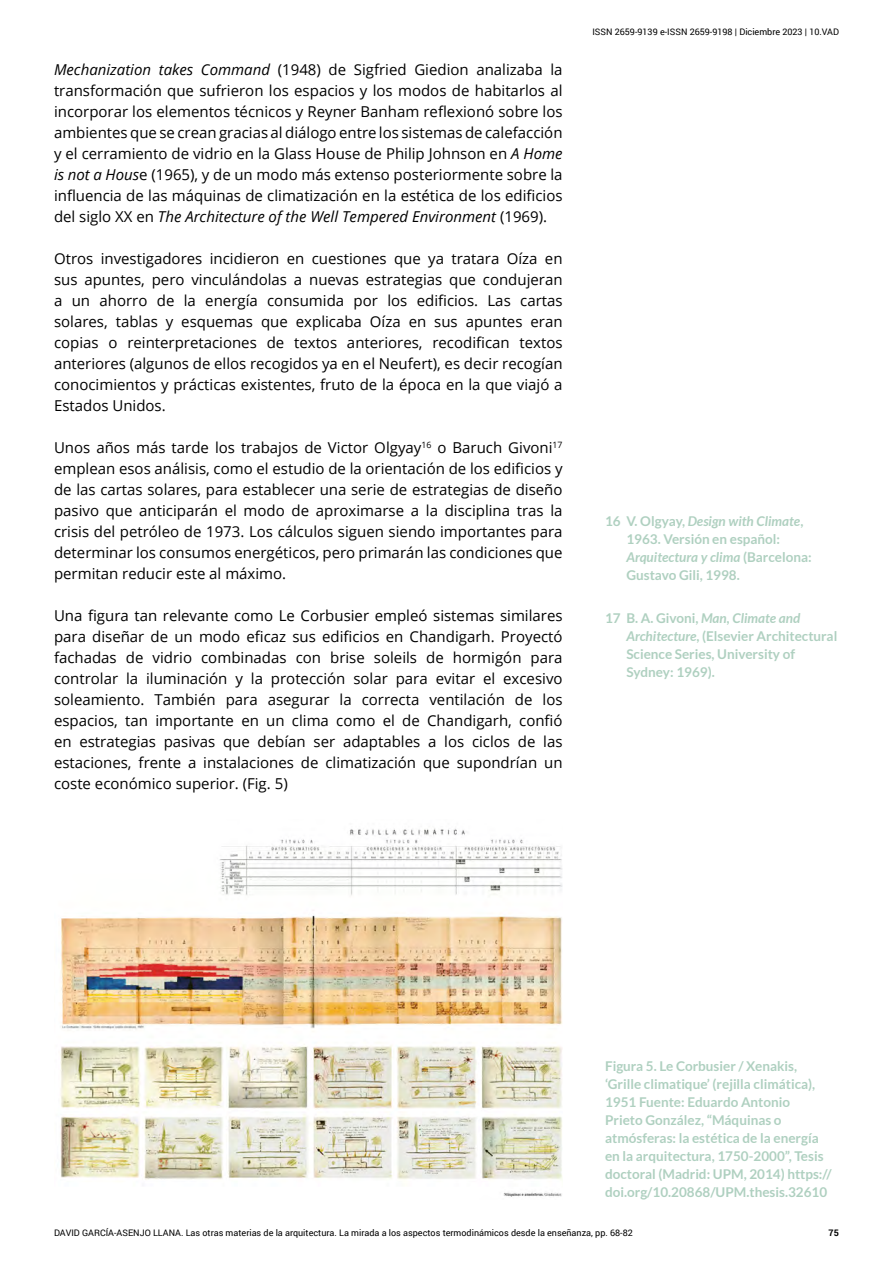
<style>
.page{position:relative;width:893px;height:1263px;background:#fff}
.page>*{position:absolute;margin:0;border:0;box-sizing:border-box;transform-origin:0 0}
.t1{font:15px/21px "Open Sans";color:#000;text-align:justify}
.t2{font:700 13.5px/18px "Lato";color:#afd0c0}
.t3{font:9px "Roboto";color:#000}
.t4{font:700 9px "Roboto";color:#000}
.s1{font-style:italic}
</style>
<div class="page">
<img style="left:60px;top:828px;width:503px;height:369px">
<p class="t1" style="left:54px;top:59px;width:510px"><span class="s1">Mechanization takes Command</span> (1948) de Sigfried Giedion analizaba la transformación que sufrieron los espacios y los modos de habitarlos al incorporar los elementos técnicos y Reyner Banham reflexionó sobre los ambientes que se crean gracias al diálogo entre los sistemas de calefacción y el cerramiento de vidrio en la Glass House de Philip Johnson en <span class="s1">A Home is not a Hous</span>e (1965), y de un modo más extenso posteriormente sobre la influencia de las máquinas de climatización en la estética de los edificios del siglo XX en <span class="s1">The Architecture of the Well Tempered Environment</span> (1969).</p>
<p class="t1" style="left:54px;top:248px;width:510px">Otros investigadores incidieron en cuestiones que ya tratara Oíza en sus apuntes, pero vinculándolas a nuevas estrategias que condujeran a un ahorro de la energía consumida por los edificios. Las cartas solares, tablas y esquemas que explicaba Oíza en sus apuntes eran copias o reinterpretaciones de textos anteriores, recodifican textos anteriores (algunos de ellos recogidos ya en el Neufert), es decir recogían conocimientos y prácticas existentes, fruto de la época en la que viajó a Estados Unidos.</p>
<p class="t1" style="left:54px;top:437px;width:510px">Unos años más tarde los trabajos de Victor Olgyay<sup>16</sup> o Baruch Givoni<sup>17 </sup>emplean esos análisis, como el estudio de la orientación de los edificios y de las cartas solares, para establecer una serie de estrategias de diseño pasivo que anticiparán el modo de aproximarse a la disciplina tras la crisis del petróleo de 1973. Los cálculos siguen siendo importantes para determinar los consumos energéticos, pero primarán las condiciones que permitan reducir este al máximo.</p>
<p class="t1" style="left:54px;top:605px;width:510px">Una figura tan relevante como Le Corbusier empleó sistemas similares para diseñar de un modo eficaz sus edificios en Chandigarh. Proyectó fachadas de vidrio combinadas con brise soleils de hormigón para controlar la iluminación y la protección solar para evitar el excesivo soleamiento. También para asegurar la correcta ventilación de los espacios, tan importante en un clima como el de Chandigarh, confió en estrategias pasivas que debían ser adaptables a los ciclos de las estaciones, frente a instalaciones de climatización que supondrían un coste económico superior. (Fig. 5)</p>
<p class="t3" style="left:592px;top:25px;width:248px">ISSN 2659-9139 e-ISSN 2659-9198 | Diciembre 2023 | 10.VAD</p>
<p class="t2" style="left:626px;top:512px;width:187px;text-indent:-21px">16 V. Olgyay, <span class="s1">Design with Climate</span>,<br>1963. Versión en español:<br><span class="s1">Arquitectura y clima</span> (Barcelona:<br>Gustavo Gili, 1998.</p>
<p class="t2" style="left:626px;top:608px;width:212px;text-indent:-21px">17 B. A. Givoni, <span class="s1">Man, Climate and<br>Architecture</span>, (Elsevier Architectural<br>Science Series, University of</p>
<p class="t2" style="left:626px;top:662px;width:90px">Sydney: 1969).</p>
<p class="t2" style="left:605px;top:1057px;width:228px">Figura 5. Le Corbusier / Xenakis, ‘Grille climatique’ (rejilla climática), 1951 Fuente: Eduardo Antonio<br>Prieto González, “Máquinas o atmósferas: la estética de la energía en la arquitectura, 1750-2000”, Tesis doctoral (Madrid: UPM, 2014) https:// doi.org/10.20868/UPM.thesis.32610</p>
<p class="t3" style="left:54px;top:1226px;width:580px">DAVID GARCÍA-ASENJO LLANA. Las otras materias de la arquitectura. La mirada a los aspectos termodinámicos desde la enseñanza, pp. 68-82</p>
<p class="t4" style="left:829px;top:1226px;width:12px">75</p>
</div>
